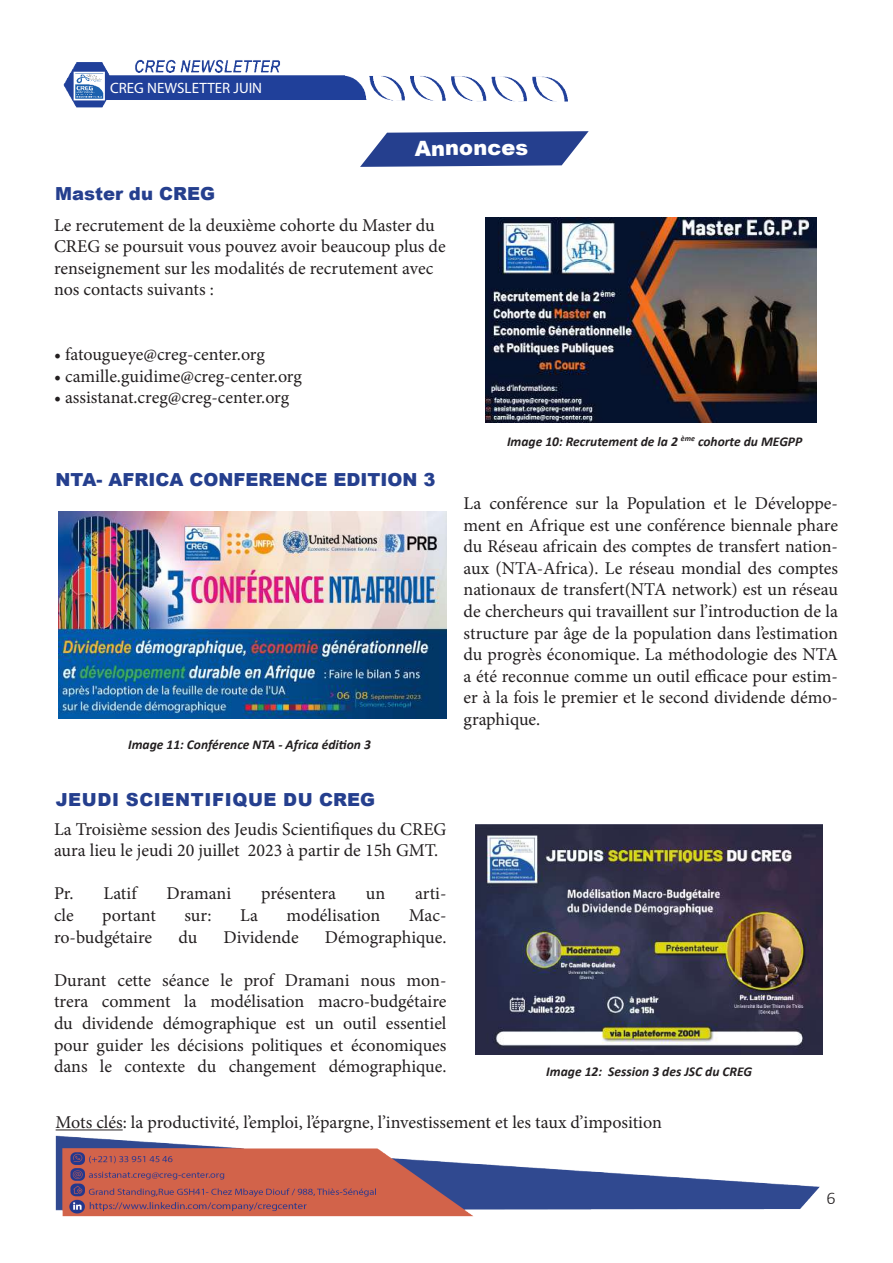
<style>
.page{position:relative;width:893px;height:1263px;background:#fff}
.page>*{position:absolute;margin:0;border:0;box-sizing:border-box;transform-origin:0 0}
.t1{font:900 21px "Arial";color:#fff}
.t2{font:18px/21.6px "Minion Pro";color:#231f20}
.t3{font:900 18px "Arial";color:#253f8e}
.t4{font:900 18px "Arial";letter-spacing:.035em;color:#253f8e}
.t5{font:300 18px "Calibri";color:#231f20}
.t6{font:15px "Myriad Pro";color:#fff}
.t7{font:italic 700 13.5px "Calibri";color:#231f20}
</style>
<div class="page">
<img style="left:63px;top:59px;width:505px;height:49px">
<img style="left:55px;top:1135px;width:765px;height:82px">
<div style="left:110px;top:82px;width:241px;height:15px;background:#20409a"></div>
<svg style="left:360px;top:131px;width:229px;height:36px"></svg>
<img style="left:486px;top:218px;width:331px;height:205px">
<img style="left:475px;top:824px;width:347px;height:230px">
<img style="left:58px;top:512px;width:388px;height:206px">
<hr style="left:56px;top:1129px;width:67px;height:1px;background:#231f20">
<p class="t6" style="left:110px;top:79px;width:154px">CREG NEWSLETTER JUIN</p>
<p class="t1" style="left:415px;top:133px;width:115px;rotate:-1deg">Annonces</p>
<p class="t3" style="left:55px;top:180px;width:161px">Master du CREG</p>
<p class="t2" style="left:54px;top:214px;width:393px">Le recrutement de la deuxième cohorte du Master du CREG se poursuit vous pouvez avoir beaucoup plus de renseignement sur les modalités de recrutement avec nos contacts suivants :</p>
<p class="t2" style="left:54px;top:344px;width:212px">• fatougueye@creg-center.org</p>
<p class="t2" style="left:54px;top:365px;width:249px">• camille.guidime@creg-center.org</p>
<p class="t2" style="left:54px;top:387px;width:237px">• assistanat.creg@creg-center.org</p>
<p class="t3" style="left:56px;top:467px;width:381px">NTA- AFRICA CONFERENCE EDITION 3</p>
<p class="t7" style="left:128px;top:735px;width:244px">Image 11: Conférence NTA - Africa édition 3</p>
<p class="t4" style="left:56px;top:786px;width:321px">JEUDI SCIENTIFIQUE DU CREG</p>
<p class="t2" style="left:54px;top:818px;width:394px">La Troisième session des Jeudis Scientifiques du CREG aura lieu le jeudi 20 juillet 2023 à partir de 15h GMT.</p>
<p class="t2" style="left:54px;top:883px;width:84px">Pr. Latif</p>
<p class="t2" style="left:167px;top:883px;width:66px">Dramani</p>
<p class="t2" style="left:261px;top:883px;width:76px">présentera</p>
<p class="t2" style="left:366px;top:883px;width:21px">un</p>
<p class="t2" style="left:415px;top:883px;width:33px">arti-</p>
<p class="t2" style="left:54px;top:904px;width:21px">cle</p>
<p class="t2" style="left:102px;top:904px;width:55px">portant</p>
<p class="t2" style="left:184px;top:904px;width:29px">sur:</p>
<p class="t2" style="left:240px;top:904px;width:19px">La</p>
<p class="t2" style="left:286px;top:904px;width:95px">modélisation</p>
<p class="t2" style="left:409px;top:904px;width:39px">Mac-</p>
<p class="t2" style="left:54px;top:926px;width:100px">ro-budgétaire</p>
<p class="t2" style="left:178px;top:926px;width:20px">du</p>
<p class="t2" style="left:223px;top:926px;width:77px">Dividende</p>
<p class="t2" style="left:325px;top:926px;width:123px">Démographique.</p>
<p class="t2" style="left:54px;top:969px;width:394px;text-align:justify">Durant cette séance le prof Dramani nous mon&shy;trera comment la modélisation macro-budgétaire du dividende démographique est un outil essentiel pour guider les décisions politiques et économiques dans le contexte du changement démographique.</p>
<p class="t7" style="left:507px;top:432px;width:297px">Image 10: Recrutement de la 2 <sup>ème</sup> cohorte du MEGPP</p>
<p class="t2" style="left:464px;top:492px;width:376px;text-align:justify">La conférence sur la Population et le Développe&shy;ment en Afrique est une conférence biennale phare du Réseau africain des comptes de transfert nation&shy;aux (NTA-Africa). Le réseau mondial des comptes nationaux de transfert(NTA network) est un réseau de chercheurs qui travaillent sur l’introduction de la structure par âge de la population dans l’estimation du progrès économique. La méthodologie des NTA a été reconnue comme un outil efficace pour estim&shy;er à la fois le premier et le second dividende démo&shy;graphique.</p>
<p class="t7" style="left:546px;top:1062px;width:207px">Image 12: Session 3 des JSC du CREG</p>
<p class="t2" style="left:56px;top:1112px;width:608px">Mots clés: la productivité, l’emploi, l’épargne, l’investissement et les taux d’imposition</p>
<p class="t5" style="left:826px;top:1187px;width:11px">6</p>
</div>
